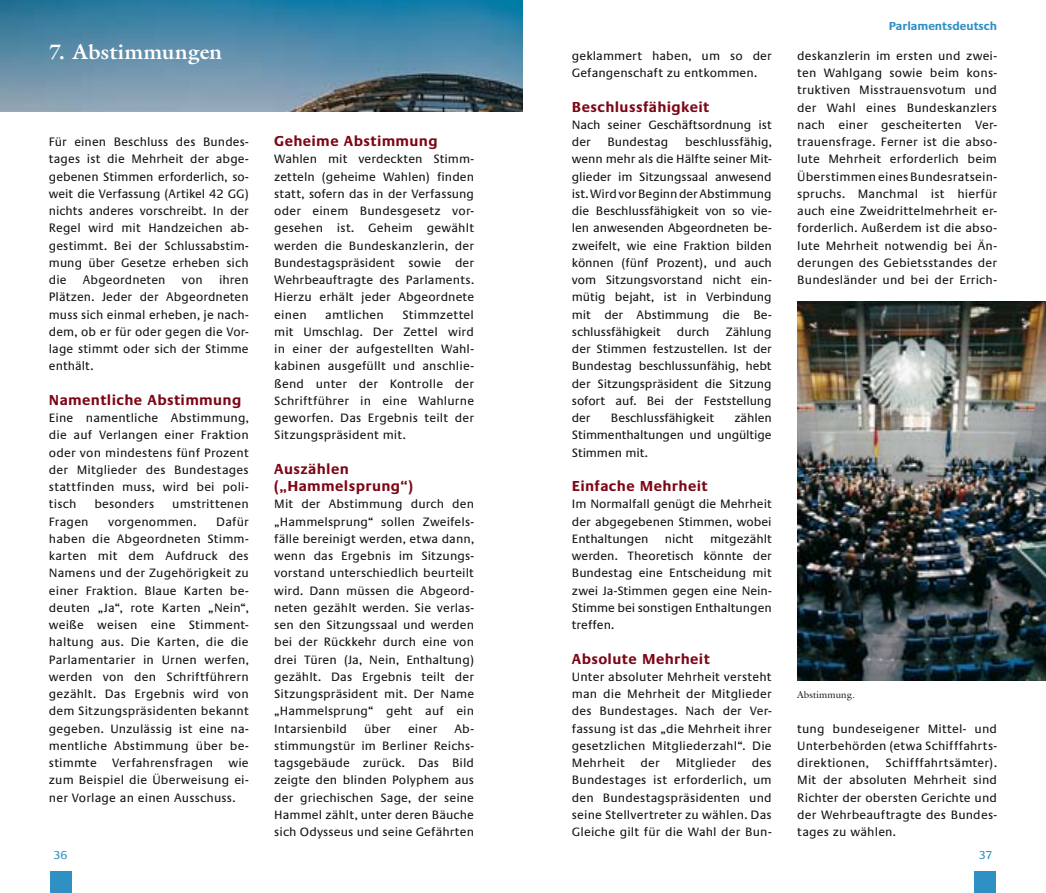
<style>
.page{position:relative;width:1046px;height:893px;background:#fff}
.page>*{position:absolute;margin:0;border:0;box-sizing:border-box;transform-origin:0 0}
.t1{font:700 21px "Galliard";letter-spacing:.01em;color:#fff}
.t2{font:700 15px/17.2px "Praxis EF";letter-spacing:.025em;color:#7d0716}
.t3{font:12.75px/17.2px "Praxis EF";letter-spacing:.01em;color:#141314;text-align:justify}
.t4{font:12.6px/17.2px "Praxis EF";letter-spacing:.01em;color:#141314;text-align:justify}
.t5{font:700 12px "Praxis EF";color:#2f90c4}
.t6{font:12px "Praxis EF";color:#2f90c4}
.t7{font:9.75px "Galliard";letter-spacing:.01em;color:#141314}
</style>
<div class="page">
<div style="left:50px;top:872px;width:21px;height:21px;background:#2f90c4"></div>
<div style="left:975px;top:872px;width:21px;height:21px;background:#2f90c4"></div>
<img style="left:1px;top:0;width:522px;height:112px">
<img style="left:797px;top:301px;width:249px;height:380px">
<h1 class="t1" style="left:49px;top:44px;width:175px">7. Abstimmungen</h1>
<p class="t3" style="left:49px;top:134px;width:201px">Für einen Beschluss des Bundes&shy;tages ist die Mehrheit der abge&shy;gebenen Stimmen erforderlich, so&shy;weit die Verfassung (Artikel 42 GG) nichts anderes vorschreibt. In der Regel wird mit Handzeichen ab&shy;gestimmt. Bei der Schluss ab stim&shy;mung über Gesetze erheben sich die</p>
<p class="t3" style="left:49px;top:272px;width:201px;text-indent:170px">ihren Plätzen. Jeder der Abgeordneten muss sich einmal erheben, je nach&shy;dem, ob er für oder gegen die Vor&shy;lage stimmt oder sich der Stimme enthält.</p>
<p class="t2" style="left:49px;top:392px;width:194px">Namentliche Abstimmung</p>
<p class="t4" style="left:49px;top:410px;width:201px">Eine namentliche Abstimmung, die auf Verlangen einer Fraktion oder von mindestens fünf Prozent der Mitglieder des Bundestages stattfinden muss, wird bei poli&shy;tisch</p>
<p class="t3" style="left:83px;top:272px;width:84px">Abge ordneten</p>
<p class="t3" style="left:182px;top:272px;width:22px">von</p>
<p class="t4" style="left:94px;top:497px;width:62px">besonders</p>
<p class="t4" style="left:172px;top:497px;width:78px">umstrittenen</p>
<p class="t4" style="left:49px;top:514px;width:201px;text-indent:167px">Dafür haben die Abge ordneten Stimm&shy;karten mit dem Aufdruck des Namens und der Zugehörigkeit zu einer Fraktion. Blaue Karten be&shy;deuten „Ja“, rote Karten „Nein“, weiße weisen eine Stimm ent&shy;haltung aus. Die Karten, die die Parlamentarier in Urnen werfen, werden von den Schrift führern gezählt. Das Ergebnis wird von dem Sitzungspräsidenten bekannt gegeben. Unzulässig ist eine na&shy;mentliche Abstimmung über be&shy;stimmte Verfahrensfragen wie zum Beispiel die Überweisung ei&shy;ner Vorlage an einen Ausschuss.</p>
<p class="t4" style="left:49px;top:514px;width:41px">Fragen</p>
<p class="t4" style="left:108px;top:514px;width:90px">vorgenommen.</p>
<p class="t2" style="left:274px;top:134px;width:165px">Geheime Abstimmung</p>
<p class="t4" style="left:274px;top:152px;width:201px">Wahlen mit verdeckten Stimm&shy;zetteln (geheime Wahlen) finden statt, sofern das in der Verfassung oder einem Bundesgesetz vor&shy;gesehen ist. Geheim gewählt wer den die Bundeskanzlerin, der Bun des tagspräsident sowie der Wehr beauftragte des Parlaments.<br>Hierzu erhält jeder Abgeordnete einen</p>
<p class="t4" style="left:274px;top:307px;width:201px;text-indent:128px">Stimmzettel mit Umschlag. Der Zettel wird in einer der aufgestellten Wahl&shy;kabinen ausgefüllt und an schlie&shy;ßend unter der Kontrolle der Schriftführer in eine Wahlurne geworfen. Das Ergebnis teilt der Sitzungspräsident mit.</p>
<p class="t2" style="left:274px;top:461px;width:140px">Auszählen („Hammelsprung“)</p>
<p class="t4" style="left:274px;top:497px;width:201px">Mit der Abstimmung durch den „Hammelsprung“ sollen Zweifels&shy;fälle bereinigt werden, etwa dann, wenn das Ergebnis im Sit zungs&shy;vorstand unterschiedlich be ur teilt wird. Dann müssen die Abgeord&shy;neten gezählt werden. Sie verlas&shy;sen den Sitzungssaal und werden bei der Rückkehr durch eine von drei Türen (Ja, Nein, Ent hal tung) gezählt. Das Ergebnis teilt der Sitzungs präsident mit. Der Name „Hammel sprung“ geht auf ein Intarsienbild</p>
<p class="t4" style="left:325px;top:307px;width:60px">amtlichen</p>
<p class="t4" style="left:274px;top:721px;width:201px;text-indent:180px">Ab&shy;stimmungstür im Berliner Reichs&shy;tagsgebäude zurück. Das Bild zeigte den blinden Poly phem aus der griechischen Sage, der seine Hammel zählt, unter de ren Bäuche sich Odysseus und seine Gefährten</p>
<p class="t4" style="left:364px;top:721px;width:28px">über</p>
<p class="t4" style="left:408px;top:721px;width:31px">einer</p>
<p class="t4" style="left:572px;top:48px;width:201px">geklammert haben, um so der<br>Gefangen schaft zu entkommen.</p>
<p class="t2" style="left:572px;top:99px;width:139px">Beschlussfähigkeit</p>
<p class="t4" style="left:572px;top:117px;width:201px">Nach seiner Geschäftsordnung ist der</p>
<p class="t4" style="left:572px;top:134px;width:201px;text-indent:113px">beschlussfähig, wenn mehr als die Hälfte sei ner Mit&shy;glieder im Sitzungs saal anwesend ist. Wird vor Beginn der Abstimmung die Beschlussfähigkeit von so vie&shy;len anwesenden Ab ge ordneten be&shy;zweifelt, wie eine Fraktion bilden können (fünf Prozent), und auch vom Sitzungsvorstand nicht ein&shy;mütig bejaht, ist in Verbindung mit der Abstimmung die Be&shy;schlussfähigkeit</p>
<p class="t4" style="left:608px;top:134px;width:62px">Bundestag</p>
<p class="t4" style="left:572px;top:324px;width:201px;text-indent:154px">Zählung der Stimmen festzu stellen. Ist der Bundestag beschlussunfähig, hebt der Sitzungspräsident die Sitzung sofort auf. Bei der Fest stellung der</p>
<p class="t4" style="left:677px;top:324px;width:34px">durch</p>
<p class="t4" style="left:611px;top:410px;width:105px">Be schluss fähig keit</p>
<p class="t4" style="left:572px;top:410px;width:201px;text-indent:162px">zählen Stimmenthaltungen und ungültige Stimmen mit.</p>
<p class="t2" style="left:572px;top:479px;width:137px">Einfache Mehrheit</p>
<p class="t4" style="left:572px;top:497px;width:201px">Im Normalfall genügt die Mehrheit der abgegebenen Stimmen, wobei Enthaltungen</p>
<p class="t4" style="left:572px;top:531px;width:201px;text-indent:138px">mitgezählt werden. Theoretisch könnte der Bun destag eine Entscheidung mit zwei Ja-Stimmen gegen eine Nein-Stimme bei sonstigen Enthaltungen treffen.</p>
<p class="t2" style="left:572px;top:651px;width:139px">Absolute Mehrheit</p>
<p class="t4" style="left:572px;top:669px;width:201px">Unter absoluter Mehrheit versteht man die Mehrheit der Mit glieder des Bundestages. Nach der Ver&shy;fassung ist das „die Mehrheit ihrer gesetzlichen Mitgliederzahl“. Die Mehrheit</p>
<p class="t4" style="left:665px;top:531px;width:30px">nicht</p>
<p class="t4" style="left:572px;top:755px;width:201px;text-indent:180px">des Bundestages ist erforderlich, um den Bundestagspräsidenten und seine Stellvertreter zu wählen. Das Gleiche gilt für die Wahl der Bun-</p>
<p class="t4" style="left:641px;top:755px;width:21px">der</p>
<p class="t4" style="left:676px;top:755px;width:62px">Mitglieder</p>
<p class="t5" style="left:889px;top:22px;width:110px">Parlamentsdeutsch</p>
<p class="t4" style="left:797px;top:48px;width:201px">deskanzlerin im ersten und zwei&shy;ten Wahlgang sowie beim kons&shy;truk tiven Misstrauensvotum und der Wahl eines Bundes kanzlers nach einer gescheiterten Ver&shy;trauens frage. Ferner ist die abso&shy;lute Mehrheit erforderlich beim Über stimmen eines Bun des rats ein&shy;spruchs. Manchmal ist hierfür auch eine Zweidrittelmehrheit er&shy;for der lich. Außerdem ist die abso&shy;lute Mehrheit notwendig bei Än&shy;de rungen des Gebietsstandes der Bundesländer und bei der Er rich-</p>
<p class="t7" style="left:797px;top:691px;width:59px">Abstimmung.</p>
<p class="t4" style="left:797px;top:721px;width:201px">tung bundeseigener Mittel- und Un ter be hör den (etwa Schiff fahrts&shy;direktionen,</p>
<p class="t4" style="left:797px;top:755px;width:201px;text-indent:88px">Schiff fahrts äm ter).<br>Mit der absoluten Mehr heit sind Richter der obersten Gerichte und der Wehrbeauftragte des Bundes&shy;tages zu wählen.</p>
<p class="t6" style="left:53px;top:851px;width:16px">36</p>
<p class="t6" style="left:979px;top:851px;width:15px">37</p>
</div>
